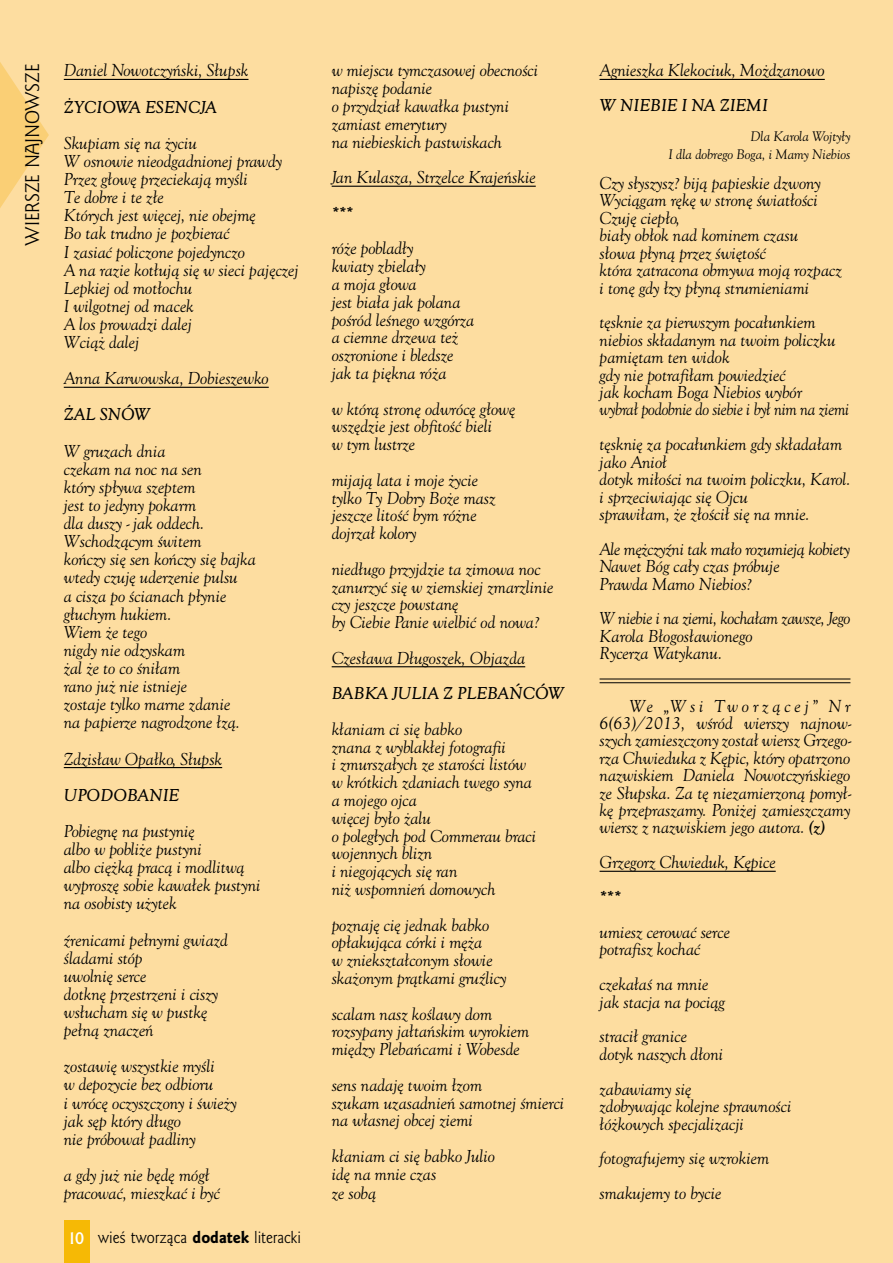
<style>
.page{position:relative;width:893px;height:1263px;background:#fddda0}
.page>*{position:absolute;margin:0;border:0;box-sizing:border-box;transform-origin:0 0}
.t1{font:18px "Goldy EFN";color:#000}
.t2{font:italic 15px/18.1px "Goldy Olds EFN";color:#000}
.t3{font:italic 15px/17.4px "Goldy Olds EFN";letter-spacing:-.02em;color:#000}
.t4{font:italic 700 15px "Goldy Olds EFN";color:#000}
.t5{font:italic 15px/17.4px "Goldy Olds EFN";color:#000;scale:.96 1}
.t6{font:15px "Goldy EFN";color:#000}
.t7{font:italic 12px/17.4px "Goldy Olds EFN";color:#000;text-align:right}
.s1{font-weight:700;font-size:16.5px;color:#fff}
.s2{font-family:"Goldy EFN Heavy"}
.s3{font-weight:700}
</style>
<div class="page">
<svg style="left:0;top:62px;width:49px;height:146px"></svg>
<hr style="left:64px;top:79px;width:184px;height:1px;background:#000">
<hr style="left:64px;top:387px;width:205px;height:1px;background:#000">
<hr style="left:64px;top:767px;width:158px;height:1px;background:#000">
<hr style="left:332px;top:186px;width:204px;height:1px;background:#000">
<hr style="left:332px;top:666px;width:193px;height:1px;background:#000">
<hr style="left:600px;top:79px;width:225px;height:1px;background:#000">
<hr style="left:600px;top:871px;width:176px;height:1px;background:#000">
<hr style="left:600px;top:679px;width:250px;height:1px;background:#000">
<hr style="left:600px;top:682px;width:250px;height:1px;background:#000">
<div style="left:64px;top:1220px;width:25px;height:43px;background:#f6b905"></div>
<p class="t1" style="left:22px;top:246px;width:183px;rotate:-90deg">wiersze najnowsze</p>
<p class="t2" style="left:64px;top:61px;width:186px">Daniel Nowotczyński, Słupsk</p>
<p class="t4" style="left:64px;top:96px;width:155px">ŻYCIOWA ESENCJA</p>
<p class="t2" style="left:64px;top:133px;width:236px">Skupiam się na życiu<br>W osnowie nieodgadnionej prawdy<br>Przez głowę przeciekają myśli<br>Te dobre i te złe<br>Których jest więcej, nie obejmę<br>Bo tak trudno je pozbierać<br>I zasiać policzone pojedynczo<br>A na razie kotłują się w sieci pajęczej<br>Lepkiej od motłochu<br>I wilgotnej od macek<br>A los prowadzi dalej<br>Wciąż dalej</p>
<p class="t2" style="left:64px;top:369px;width:206px">Anna Karwowska, Dobieszewko</p>
<p class="t4" style="left:64px;top:404px;width:88px">ŻAL SNÓW</p>
<p class="t2" style="left:64px;top:441px;width:194px">W gruzach dnia<br>czekam na noc na sen<br>który spływa szeptem<br>jest to jedyny pokarm<br>dla duszy - jak oddech.<br>Wschodzącym świtem<br>kończy się sen kończy się bajka wtedy czuję uderzenie pulsu<br>a cisza po ścianach płynie głuchym hukiem.<br>Wiem że tego<br>nigdy nie odzyskam<br>żal że to co śniłam<br>rano już nie istnieje<br>zostaje tylko marne zdanie<br>na papierze nagrodzone łzą.</p>
<p class="t2" style="left:64px;top:749px;width:160px">Zdzisław Opałko, Słupsk</p>
<p class="t4" style="left:64px;top:784px;width:117px">UPODOBANIE</p>
<p class="t2" style="left:64px;top:821px;width:198px">Pobiegnę na pustynię<br>albo w pobliże pustyni<br>albo ciężką pracą i modlitwą wyproszę sobie kawałek pustyni na osobisty użytek</p>
<p class="t2" style="left:64px;top:930px;width:166px">źrenicami pełnymi gwiazd śladami stóp<br>uwolnię serce<br>dotknę przestrzeni i ciszy wsłucham się w pustkę pełną znaczeń</p>
<p class="t2" style="left:64px;top:1057px;width:174px">zostawię wszystkie myśli<br>w depozycie bez odbioru<br>i wrócę oczyszczony i świeży jak sęp który długo<br>nie próbował padliny</p>
<p class="t2" style="left:64px;top:1165px;width:158px">a gdy już nie będę mógł pracować, mieszkać i być</p>
<p class="t6" style="left:69px;top:1228px;width:234px"><span class="s1">10</span> wieś tworząca <span class="s2">dodatek</span> literacki</p>
<p class="t2" style="left:332px;top:61px;width:208px">w miejscu tymczasowej obecności napiszę podanie<br>o przydział kawałka pustyni zamiast emerytury<br>na niebieskich pastwiskach</p>
<p class="t2" style="left:332px;top:168px;width:206px">Jan Kulasza, Strzelce Krajeńskie</p>
<p class="t4" style="left:332px;top:202px;width:23px">***</p>
<p class="t2" style="left:332px;top:239px;width:144px">róże pobladły<br>kwiaty zbielały<br>a moja głowa<br>jest biała jak polana pośród leśnego wzgórza a ciemne drzewa też oszronione i bledsze jak ta piękna róża</p>
<p class="t2" style="left:332px;top:399px;width:185px">w którą stronę odwrócę głowę wszędzie jest obfitość bieli<br>w tym lustrze</p>
<p class="t2" style="left:332px;top:470px;width:165px">mijają lata i moje życie tylko Ty Dobry Boże masz jeszcze litość bym różne dojrzał kolory</p>
<p class="t2" style="left:332px;top:559px;width:223px">niedługo przyjdzie ta zimowa noc zanurzyć się w ziemskiej zmarzlinie czy jeszcze powstanę<br>by Ciebie Panie wielbić od nowa?</p>
<p class="t2" style="left:332px;top:648px;width:195px">Czesława Długoszek, Objazda</p>
<p class="t4" style="left:332px;top:683px;width:234px">BABKA JULIA Z PLEBAŃCÓW</p>
<p class="t2" style="left:332px;top:720px;width:206px">kłaniam ci się babko<br>znana z wyblakłej fotografii<br>i zmurszałych ze starości listów w krótkich zdaniach twego syna a mojego ojca<br>więcej było żalu<br>o poległych pod Commerau braci wojennych blizn<br>i niegojących się ran<br>niż wspomnień domowych</p>
<p class="t2" style="left:332px;top:915px;width:176px">poznaję cię jednak babko opłakująca córki i męża<br>w zniekształconym słowie skażonym prątkami gruźlicy</p>
<p class="t2" style="left:332px;top:1004px;width:199px">scalam nasz koślawy dom rozsypany jałtańskim wyrokiem między Plebańcami i Wobesde</p>
<p class="t2" style="left:332px;top:1075px;width:234px">sens nadaję twoim łzom<br>szukam uzasadnień samotnej śmierci na własnej obcej ziemi</p>
<p class="t2" style="left:332px;top:1147px;width:165px">kłaniam ci się babko Julio idę na mnie czas</p>
<p class="t2" style="left:332px;top:1184px;width:46px">ze sobą</p>
<p class="t2" style="left:600px;top:61px;width:227px">Agnieszka Klekociuk, Możdzanowo</p>
<p class="t4" style="left:600px;top:95px;width:170px">W NIEBIE I NA ZIEMI</p>
<p class="t7" style="left:668px;top:128px;width:184px">Dla Karola Wojtyły<br>I dla dobrego Boga, i Mamy Niebios</p>
<p class="t2" style="left:600px;top:174px;width:244px;line-height:17.4px">Czy słyszysz? biją papieskie dzwony<br>Wyciągam rękę w stronę światłości<br>Czuję ciepło,<br>biały obłok nad kominem czasu<br>słowa płyną przez świętość<br>która zatracona obmywa moją rozpacz i tonę gdy łzy płyną strumieniami</p>
<p class="t2" style="left:600px;top:313px;width:251px;line-height:17.4px">tęsknie za pierwszym pocałunkiem niebios składanym na twoim policzku pamiętam ten widok<br>gdy nie potrafiłam powiedzieć<br>jak kocham Boga Niebios wybór<br>wybrał podobnie do siebie i był nim na ziemi</p>
<p class="t2" style="left:600px;top:435px;width:252px;line-height:17.4px">tęsknię za pocałunkiem gdy składałam jako Anioł<br>dotyk miłości na twoim policzku, Karol. i sprzeciwiając się Ojcu<br>sprawiłam, że złościł się na mnie.</p>
<p class="t3" style="left:600px;top:540px;width:252px">Ale mężczyźni tak mało rozumieją kobiety<br>Nawet Bóg cały czas próbuje<br>Prawda Mamo Niebios?</p>
<p class="t5" style="left:600px;top:609px;width:263px">W niebie i na ziemi, kochałam zawsze, Jego<br>Karola Błogosławionego<br>Rycerza Watykanu.</p>
<p class="t2" style="left:600px;top:696px;width:253px;line-height:17.4px;text-align:justify;text-indent:30px">We „Wsi Tworzącej” Nr 6(63)/2013, wśród wierszy najnow&shy;szych zamieszczony został wiersz Grzego&shy;rza Chwieduka z Kępic, który opatrzono nazwiskiem Daniela Nowotczyńskiego ze Słupska. Za tę niezamierzoną pomył&shy;kę przepraszamy. Poniżej zamieszczamy wiersz z nazwiskiem jego autora. <span class="s3">(z)</span></p>
<p class="t2" style="left:600px;top:853px;width:178px">Grzegorz Chwieduk, Kępice</p>
<p class="t4" style="left:600px;top:887px;width:23px">***</p>
<p class="t2" style="left:600px;top:923px;width:132px;line-height:17.4px">umiesz cerować serce potrafisz kochać</p>
<p class="t2" style="left:600px;top:975px;width:127px;line-height:17.4px">czekałaś na mnie jak stacja na pociąg</p>
<p class="t2" style="left:600px;top:1027px;width:125px;line-height:17.4px">stracił granice dotyk naszych dłoni</p>
<p class="t2" style="left:600px;top:1080px;width:193px;line-height:17.4px">zabawiamy się<br>zdobywając kolejne sprawności łóżkowych specjalizacji</p>
<p class="t2" style="left:600px;top:1149px;width:171px">fotografujemy się wzrokiem</p>
<p class="t2" style="left:600px;top:1184px;width:123px">smakujemy to bycie</p>
</div>
